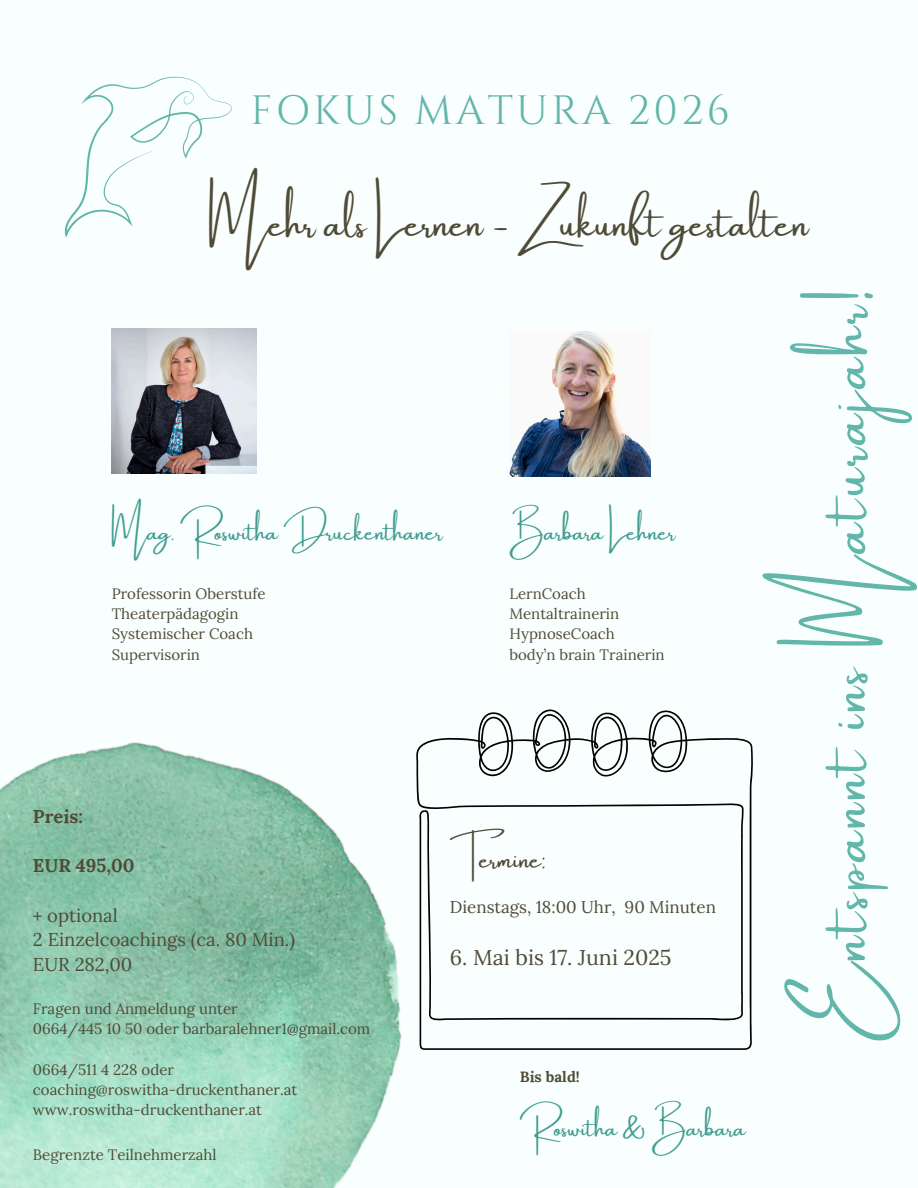
<style>
.page{position:relative;width:918px;height:1188px;background:#f9fffe}
.page>*{position:absolute;margin:0;border:0;box-sizing:border-box;transform-origin:0 0}
.t1{font:55.95px "Amsterdam One";color:#62b6aa}
.t2{font:40.95px "Cinzel";letter-spacing:.075em;color:#62b6aa}
.t3{font:37.2px "Amsterdam One";color:#504b37}
.t4{font:24.45px "Amsterdam One";color:#504b37}
.t5{font:22.5px "Amsterdam One";color:#419d90}
.t6{font:21.45px "Lora";color:#504b37}
.t7{font:18.45px "Lora";color:#504b37}
.t8{font:700 18.45px "Lora";color:#504b37}
.t9{font:16.95px "Lora";color:#504b37}
.t10{font:15px "Lora";color:#504b37}
.t11{font:700 15px "Lora";color:#504b37}
</style>
<div class="page">
<img style="left:112px;top:329px;width:145px;height:145px">
<svg style="left:65px;top:77px;width:167px;height:160px"></svg>
<img style="left:509px;top:331px;width:141px;height:145px">
<img style="left:0;top:742px;width:402px;height:446px">
<svg style="left:416px;top:709px;width:337px;height:341px"></svg>
<h2 class="t2" style="left:251px;top:85px;width:481px">FOKUS MATURA 2026</h2>
<p class="t3" style="left:209px;top:204px;width:601px">Mehr als Lernen - Zukunft gestalten</p>
<h1 class="t5" style="left:112px;top:521px;width:333px">Mag. Roswitha Druckenthaner</h1>
<h3 class="t10" style="left:112px;top:584px;width:156px">Professorin Oberstufe</h3>
<p class="t10" style="left:112px;top:604px;width:128px">Theaterpädagogin</p>
<p class="t10" style="left:112px;top:624px;width:143px">Systemischer Coach</p>
<h4 class="t10" style="left:112px;top:644px;width:90px">Supervisorin</h4>
<p class="t5" style="left:509px;top:521px;width:168px">Barbara Lehner</p>
<p class="t10" style="left:509px;top:584px;width:78px">LernCoach</p>
<p class="t10" style="left:509px;top:604px;width:111px">Mentaltrainerin</p>
<h4 class="t10" style="left:509px;top:624px;width:107px">HypnoseCoach</h4>
<p class="t10" style="left:509px;top:644px;width:157px">body’n brain Trainerin</p>
<p class="t8" style="left:33px;top:804px;width:52px">Preis:</p>
<p class="t8" style="left:33px;top:854px;width:103px">EUR 495,00</p>
<h6 class="t7" style="left:33px;top:903px;width:86px">+ optional</h6>
<p class="t7" style="left:33px;top:928px;width:264px">2 Einzelcoachings (ca. 80 Min.)</p>
<p class="t7" style="left:33px;top:953px;width:101px">EUR 282,00</p>
<p class="t10" style="left:33px;top:999px;width:206px">Fragen und Anmeldung unter</p>
<p class="t10" style="left:33px;top:1019px;width:339px">0664/445 10 50 oder barbaralehner1@gmail.com</p>
<p class="t10" style="left:33px;top:1060px;width:143px">0664/511 4 228 oder</p>
<p class="t10" style="left:33px;top:1080px;width:266px">coaching@roswitha-druckenthaner.at</p>
<p class="t10" style="left:33px;top:1100px;width:231px">www.roswitha-druckenthaner.at</p>
<p class="t10" style="left:33px;top:1145px;width:185px">Begrenzte Teilnehmerzahl</p>
<p class="t4" style="left:450px;top:846px;width:98px">Termine:</p>
<p class="t9" style="left:450px;top:896px;width:268px">Dienstags, 18:00 Uhr, 90 Minuten</p>
<p class="t6" style="left:450px;top:943px;width:223px">6. Mai bis 17. Juni 2025</p>
<p class="t11" style="left:520px;top:1066px;width:61px">Bis bald!</p>
<p class="t5" style="left:520px;top:1116px;width:227px">Roswitha &amp; Barbara</p>
<p class="t1" style="left:816px;top:1044px;width:755px;rotate:-90deg">Entspanntins Maturajahr!</p>
</div>
